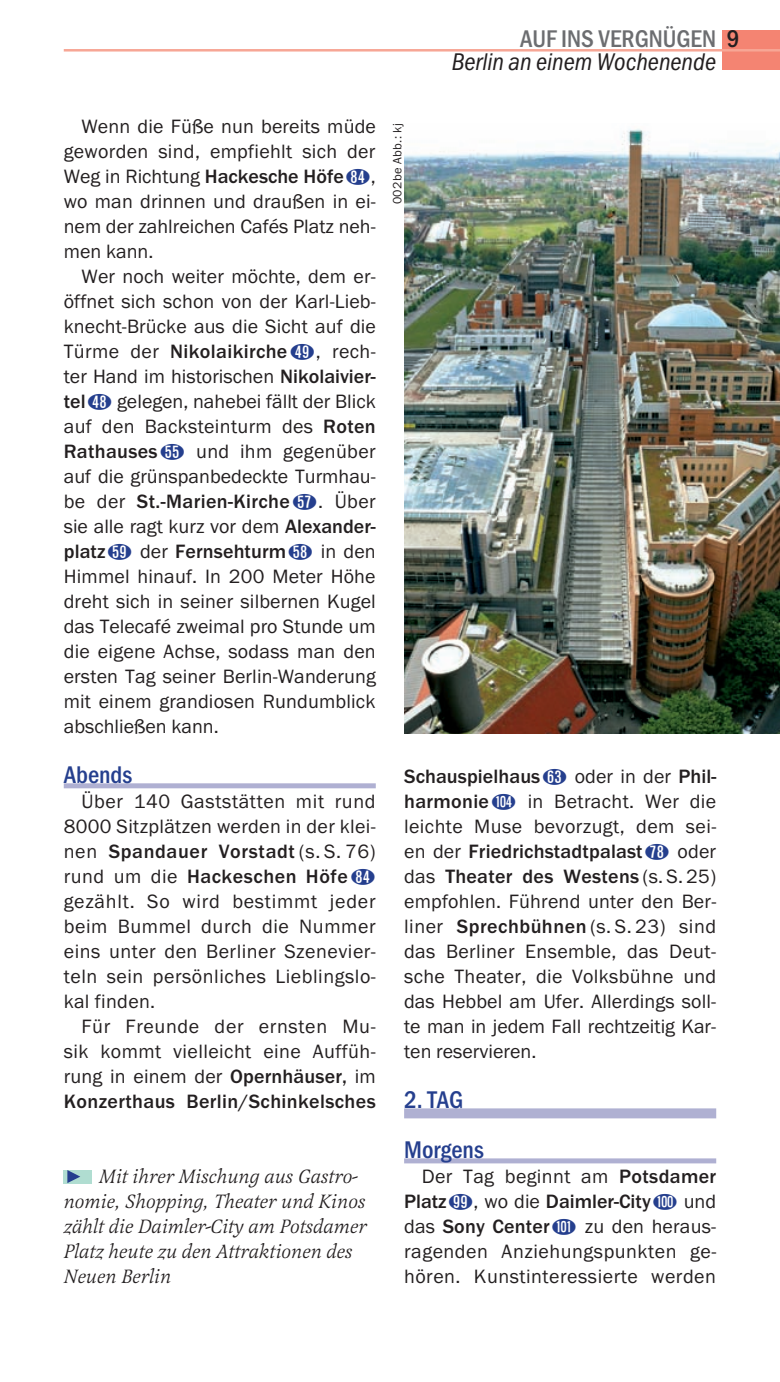
<style>
.page{position:relative;width:780px;height:1382px;background:#fff}
.page>*{position:absolute;margin:0;border:0;box-sizing:border-box;transform-origin:0 0}
.t1{font:25px "Franklin Got URWTOT Boo Con Ita";color:#231f20}
.t2{font:500 25px/50px "Franklin Gothic URW Con";color:#253f8e}
.t3{font:500 25px "Franklin Gothic URW Con";color:#6c6d70}
.t4{font:20px/25px "Franklin Gothic URW Boo";letter-spacing:.015em;color:#231f20;text-align:justify}
.t5{font:500 20px/25px "Franklin Gothic URW";letter-spacing:.015em;color:#231f20}
.t6{font:italic 20px/25px "Latienne URWTOT";color:#231f20}
.t7{font:500 20px/25px "Franklin Gothic URW";letter-spacing:.035em;color:#231f20}
.t8{font:12.5px "Franklin Gothic URW Boo";letter-spacing:.025em;color:#231f20}
.s1{color:#231f20}
.s2{font-family:"Franklin Gothic URW";font-weight:500}
.s3{font-family:"Nummern";color:#253f8e}
.s4{font-family:"Franklin Gothic URW Boo";font-weight:400}
.s5{font-family:"Nummern";font-weight:400;color:#253f8e}
</style>
<div class="page">
<div style="left:721px;top:30px;width:58px;height:40px;background:#f48472"></div>
<hr style="left:64px;top:49px;width:715px;height:3px;background:#f7a695">
<div style="left:64px;top:783px;width:312px;height:5px;background:#afb0d2"></div>
<div style="left:404px;top:1108px;width:312px;height:10px;background:#afb0d2"></div>
<div style="left:404px;top:1158px;width:312px;height:5px;background:#afb0d2"></div>
<img style="left:404px;top:129px;width:375px;height:604px">
<div style="left:64px;top:1170px;width:28px;height:13px;background:#b0ddd1"></div>
<svg style="left:67px;top:1170px;width:13px;height:13px"></svg>
<p class="t3" style="left:520px;top:22px;width:221px">AUF INS VERGNÜGEN <span class="s1">9</span></p>
<p class="t1" style="left:451px;top:48px;width:266px">Berlin an einem Wochenende</p>
<p class="t4" style="left:64px;top:114px;width:313px;text-indent:18px">Wenn die Füße nun bereits müde geworden sind, empfiehlt sich der Weg in Richtung <span class="s2">Hackesche Höfe</span><span class="s3">T</span>, wo man drinnen und draußen in ei&shy;nem der zahlreichen Cafés Platz neh&shy;men kann.</p>
<p class="t4" style="left:64px;top:264px;width:313px;text-indent:18px">Wer noch weiter möchte, dem er&shy;öffnet sich schon von der Karl-Lieb&shy;knecht-Brücke aus die Sicht auf die Türme der <span class="s2">Nikolaikirche</span><span class="s3">ù</span>, rech&shy;ter Hand im historischen <span class="s2">Nikolaivier&shy;tel</span><span class="s3">ø</span> gelegen, nahebei fällt der Blick auf den Backsteinturm des <span class="s2">Roten Rathauses</span><span class="s3">7</span> und ihm gegenüber auf die grünspanbedeckte Turmhau-</p>
<p class="t5" style="left:64px;top:489px;width:313px"><span class="s4">be der</span> St.-Marien-Kirche<span class="s5">9</span><span class="s4">. Über</span></p>
<p class="t4" style="left:64px;top:514px;width:313px">sie alle ragt kurz vor dem <span class="s2">Alexander-</span></p>
<p class="t5" style="left:64px;top:539px;width:313px">platz<span class="s5">;</span> <span class="s4">der</span> Fernsehturm<span class="s5">:</span> <span class="s4">in den</span></p>
<p class="t4" style="left:64px;top:564px;width:313px">Himmel hinauf. In 200 Meter Höhe dreht sich in seiner silbernen Kugel das Telecafé zweimal pro Stunde um die eigene Achse, sodass man den ersten Tag seiner Berlin-Wanderung mit einem grandiosen Rundumblick abschließen kann.</p>
<p class="t2" style="left:64px;top:750px;width:70px">ABENDS</p>
<p class="t4" style="left:64px;top:789px;width:313px;text-align:right">Über 140 Gaststätten mit rund<br>8000 Sitzplätzen werden in der klei-</p>
<p class="t7" style="left:64px;top:839px;width:313px"><span class="s4">nen</span> Spandauer Vorstadt <span class="s4">(s. S. 76) rund um die</span> Hackeschen Höfe<span class="s5">T</span></p>
<p class="t4" style="left:64px;top:889px;width:314px">gezählt. So wird bestimmt jeder beim Bummel durch die Nummer eins unter den Berliner Szenevier&shy;teln sein persönliches Lieblingslo&shy;kal finden.</p>
<p class="t4" style="left:64px;top:1014px;width:313px;text-indent:18px">Für Freunde der ernsten Mu&shy;sik kommt vielleicht eine Auffüh&shy;rung in einem der <span class="s2">Opernhäuser,</span> im</p>
<p class="t5" style="left:64px;top:1089px;width:313px">Konzerthaus Berlin/Schinkelsches</p>
<p class="t6" style="left:64px;top:1164px;width:304px;text-indent:35px">Mit ihrer Mischung aus Gastro&shy;nomie, Shopping, Theater und Kinos zählt die Daimler-City am Potsdamer<br>Platz heute zu den Attraktionen des<br>Neuen Berlin</p>
<p class="t8" style="left:389px;top:204px;width:83px;rotate:-90deg">002be Abb.: kj</p>
<p class="t5" style="left:404px;top:764px;width:313px">Schauspielhaus<span class="s5">?</span> <span class="s4">oder in der</span> Phil-</p>
<p class="t4" style="left:404px;top:789px;width:314px"><span class="s2">harmonie</span><span class="s3">h</span> in Betracht. Wer die leichte Muse bevorzugt, dem sei-</p>
<p class="t5" style="left:404px;top:839px;width:313px"><span class="s4">en der</span> Friedrichstadtpalast<span class="s5">N</span> <span class="s4">oder das</span> Theater des Westens <span class="s4">(s. S. 25)</span></p>
<p class="t4" style="left:404px;top:889px;width:314px">empfohlen. Führend unter den Ber&shy;liner <span class="s2">Sprechbühnen</span> (s. S. 23) sind das Berliner Ensemble, das Deut&shy;sche Theater, die Volksbühne und das Hebbel am Ufer. Allerdings soll&shy;te man in jedem Fall rechtzeitig Kar&shy;ten reservieren.</p>
<p class="t2" style="left:404px;top:1075px;width:81px">2. TAG<br>MORGENS</p>
<p class="t4" style="left:422px;top:1164px;width:296px">Der Tag beginnt am <span class="s2">Potsdamer</span></p>
<p class="t5" style="left:404px;top:1189px;width:313px">Platz<span class="s5">c</span><span class="s4">, wo die</span> Daimler-City<span class="s5">d</span> <span class="s4">und</span></p>
<p class="t4" style="left:404px;top:1214px;width:314px">das <span class="s2">Sony Center</span><span class="s3">e</span> zu den heraus&shy;ragenden Anziehungspunkten ge&shy;hören. Kunstinteressierte werden</p>
</div>
